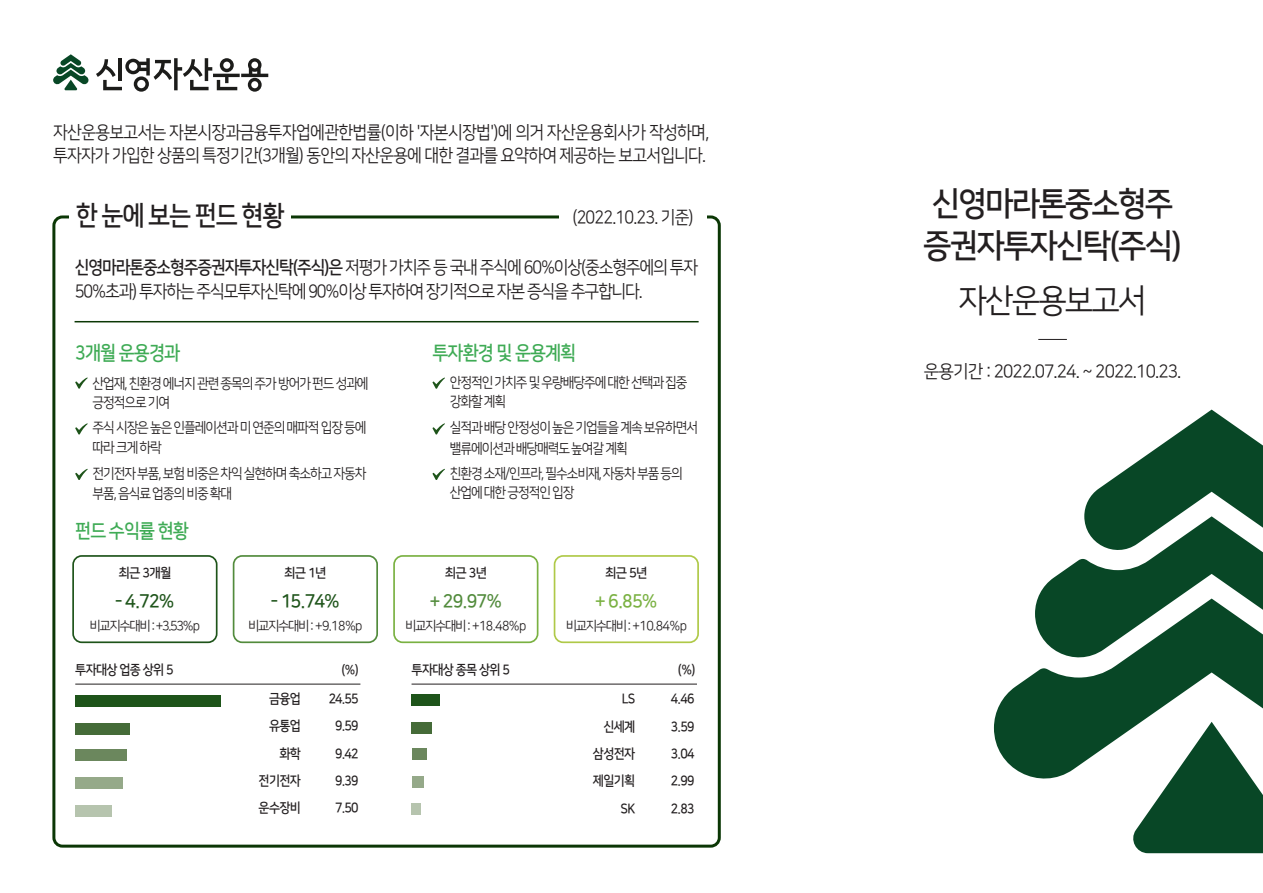
<style>
.page{position:relative;width:1263px;height:893px;background:#fff}
.page>*{position:absolute;margin:0;border:0;box-sizing:border-box;transform-origin:0 0}
.t1{font:33px "Nanum Square B";letter-spacing:-.06em;color:#231f20;scale:.95 1}
.t2{font:33px "Nanum Square R";letter-spacing:-.06em;color:#231f20;scale:.95 1}
.t3{font:27px "Nanum Square B";letter-spacing:-.05em;color:#231f20;scale:.9 1}
.t4{font:19.5px "Nanum Square B";letter-spacing:-.05em;color:#3fab55;scale:.9 1}
.t5{font:18.45px "Nanum Square B";color:#1e541a;scale:.95 1}
.t6{font:18.45px "Nanum Square B";color:#528b3c;scale:.95 1}
.t7{font:18.45px "Nanum Square B";color:#7ab142;scale:.95 1}
.t8{font:18px "Nanum Square R";letter-spacing:-.05em;color:#231f20;scale:.9 1}
.t9{font:18px/24px "Nanum Square R";letter-spacing:-.07em;color:#231f20;scale:.9 1}
.t10{font:18px "Nanum Square R";letter-spacing:-.05em;color:#231f20;scale:.95 1}
.t11{font:14.25px/19.5px "Nanum Square R";letter-spacing:-.08em;color:#231f20;scale:.9 1}
.t12{font:13.5px "Nanum Square B";letter-spacing:-.05em;color:#231f20;scale:.9 1}
.t13{font:13.35px "Nanum Square B";color:#231f20;scale:.9 1}
.t14{font:13.2px "Nanum Square R";letter-spacing:-.11em;color:#231f20;scale:.95 1}
.t15{font:13.2px "Nanum Square B";letter-spacing:-.05em;color:#231f20;scale:.95 1}
.t16{font:13.05px "Nanum Square B";color:#231f20;scale:.9 1}
.s1{font-family:"Nanum Square B"}
</style>
<div class="page">
<div style="left:52px;top:215px;width:669px;height:633px;border:3px solid #0b3705;border-radius:9px"></div>
<div style="left:554px;top:555px;width:145px;height:88px;border:2px solid #afc948;border-radius:9px"></div>
<hr style="left:75px;top:321px;width:624px;height:1px;background:#0b3705">
<div style="left:72px;top:555px;width:146px;height:88px;border:2px solid #1e541a;border-radius:9px"></div>
<div style="left:233px;top:555px;width:145px;height:88px;border:2px solid #528b3c;border-radius:9px"></div>
<div style="left:393px;top:555px;width:145px;height:88px;border:2px solid #7ab142;border-radius:9px"></div>
<div style="left:70px;top:195px;width:221px;height:41px;background:#fff"></div>
<div style="left:559px;top:205px;width:148px;height:24px;background:#fff"></div>
<div style="left:75px;top:695px;width:146px;height:12px;background:#1e541a"></div>
<div style="left:75px;top:723px;width:55px;height:12px;background:#456b38"></div>
<div style="left:75px;top:749px;width:51px;height:12px;background:#6b875d"></div>
<svg style="left:75px;top:777px;width:48px;height:12px"></svg>
<div style="left:75px;top:805px;width:37px;height:11px;background:#b6c4ae"></div>
<hr style="left:75px;top:684px;width:285px;height:1px;background:#231f20">
<div style="left:412px;top:694px;width:28px;height:12px;background:#1e541a"></div>
<div style="left:412px;top:722px;width:20px;height:12px;background:#456b38"></div>
<div style="left:412px;top:748px;width:14px;height:12px;background:#6b875d"></div>
<div style="left:412px;top:776px;width:11px;height:12px;background:#95a989"></div>
<div style="left:412px;top:803px;width:9px;height:12px;background:#b6c4ae"></div>
<hr style="left:412px;top:684px;width:285px;height:1px;background:#231f20">
<svg style="left:75px;top:377px;width:13px;height:12px"></svg>
<svg style="left:75px;top:423px;width:13px;height:12px"></svg>
<svg style="left:75px;top:469px;width:13px;height:11px"></svg>
<svg style="left:432px;top:377px;width:13px;height:12px"></svg>
<svg style="left:432px;top:423px;width:13px;height:12px"></svg>
<svg style="left:432px;top:469px;width:13px;height:11px"></svg>
<svg style="left:1038px;top:339px;width:29px;height:1px"></svg>
<svg style="left:53px;top:54px;width:35px;height:36px"></svg>
<svg style="left:96px;top:58px;width:172px;height:34px"></svg>
<svg style="left:1133px;top:793px;width:130px;height:60px;background:#1c5637"></svg>
<svg style="left:994px;top:670px;width:269px;height:123px;fill:#084726"></svg>
<svg style="left:1035px;top:410px;width:228px;height:260px"></svg>
<p class="t8" style="left:53px;top:123px;width:731px">자산운용보고서는 자본시장과금융투자업에관한법률(이하 '자본시장법')에 의거 자산운용회사가 작성하며,</p>
<p class="t8" style="left:53px;top:146px;width:727px">투자자가 가입한 상품의 특정기간(3개월) 동안의 자산운용에 대한 결과를 요약하여 제공하는 보고서입니다.</p>
<p class="t3" style="left:76px;top:201px;width:233px">한 눈에 보는 펀드 현황</p>
<p class="t8" style="left:572px;top:208px;width:136px">(2022.10.23. 기준)</p>
<p class="t9" style="left:75px;top:256px;width:694px"><span class="s1">신영마라톤중소형주증권자투자신탁(주식)은</span> 저평가 가치주 등 국내 주식에 60%이상(중소형주에의 투자<br>50%초과) 투자하는 주식모투자신탁에 90%이상 투자하여 장기적으로 자본 증식을 추구합니다.</p>
<p class="t4" style="left:75px;top:343px;width:118px">3개월 운용경과</p>
<p class="t11" style="left:93px;top:374px;width:308px">산업재, 친환경 에너지 관련 종목의 주가 방어가 펀드 성과에</p>
<p class="t11" style="left:93px;top:393px;width:88px">긍정적으로 기여</p>
<p class="t11" style="left:93px;top:418px;width:306px">주식 시장은 높은 인플레이션과 미 연준의 매파적 입장 등에</p>
<p class="t11" style="left:93px;top:438px;width:78px">따라 크게 하락</p>
<p class="t11" style="left:93px;top:464px;width:306px">전기전자 부품, 보험 비중은 차익 실현하며 축소하고 자동차</p>
<p class="t11" style="left:93px;top:484px;width:157px">부품, 음식료 업종의 비중 확대</p>
<p class="t4" style="left:75px;top:521px;width:128px">펀드 수익률 현황</p>
<p class="t15" style="left:118px;top:566px;width:57px">최근 3개월</p>
<p class="t5" style="left:115px;top:592px;width:64px">- 4.72%</p>
<p class="t14" style="left:90px;top:619px;width:118px">비교지수대비 : +3.53%p</p>
<p class="t15" style="left:284px;top:566px;width:46px">최근 1년</p>
<p class="t5" style="left:271px;top:592px;width:74px">- 15.74%</p>
<p class="t14" style="left:248px;top:619px;width:122px">비교지수대비 : +9.18%p</p>
<p class="t12" style="left:75px;top:663px;width:111px">투자대상 업종 상위 5</p>
<p class="t16" style="left:342px;top:663px;width:21px">(%)</p>
<p class="t12" style="left:269px;top:692px;width:37px">금융업</p>
<p class="t12" style="left:329px;top:692px;width:35px">24.55</p>
<p class="t12" style="left:269px;top:719px;width:37px">유통업</p>
<p class="t12" style="left:335px;top:719px;width:27px">9.59</p>
<p class="t12" style="left:280px;top:746px;width:25px">화학</p>
<p class="t12" style="left:335px;top:746px;width:27px">9.42</p>
<p class="t12" style="left:259px;top:774px;width:49px">전기전자</p>
<p class="t12" style="left:335px;top:774px;width:27px">9.39</p>
<p class="t12" style="left:259px;top:801px;width:49px">운수장비</p>
<p class="t12" style="left:335px;top:801px;width:27px">7.50</p>
<p class="t4" style="left:432px;top:343px;width:161px">투자환경 및 운용계획</p>
<p class="t11" style="left:450px;top:373px;width:266px">안정적인 가치주 및 우량배당주에 대한 선택과 집중 강화할 계획</p>
<p class="t11" style="left:450px;top:418px;width:277px;line-height:20.2px">실적과 배당 안정성이 높은 기업들을 계속 보유하면서 밸류에이션과 배당매력도 높여갈 계획</p>
<p class="t11" style="left:450px;top:464px;width:260px">친환경 소재/인프라, 필수소비재, 자동차 부품 등의 산업에 대한 긍정적인 입장</p>
<p class="t15" style="left:445px;top:566px;width:46px">최근 3년</p>
<p class="t6" style="left:430px;top:592px;width:77px">+ 29.97%</p>
<p class="t14" style="left:405px;top:619px;width:129px">비교지수대비 : +18.48%p</p>
<p class="t15" style="left:605px;top:566px;width:46px">최근 5년</p>
<p class="t7" style="left:595px;top:592px;width:67px">+ 6.85%</p>
<p class="t14" style="left:566px;top:619px;width:129px">비교지수대비 : +10.84%p</p>
<p class="t12" style="left:412px;top:663px;width:111px">투자대상 종목 상위 5</p>
<p class="t13" style="left:678px;top:663px;width:21px">(%)</p>
<p class="t12" style="left:622px;top:692px;width:17px">LS</p>
<p class="t12" style="left:671px;top:692px;width:28px">4.46</p>
<p class="t12" style="left:603px;top:719px;width:37px">신세계</p>
<p class="t12" style="left:671px;top:719px;width:28px">3.59</p>
<p class="t12" style="left:593px;top:747px;width:49px">삼성전자</p>
<p class="t12" style="left:671px;top:747px;width:28px">3.04</p>
<p class="t12" style="left:593px;top:774px;width:49px">제일기획</p>
<p class="t12" style="left:671px;top:774px;width:28px">2.99</p>
<p class="t12" style="left:620px;top:801px;width:18px">SK</p>
<p class="t12" style="left:671px;top:801px;width:28px">2.83</p>
<p class="t1" style="left:932px;top:186px;width:256px">신영마라톤중소형주</p>
<p class="t1" style="left:923px;top:228px;width:274px">증권자투자신탁(주식)</p>
<p class="t2" style="left:958px;top:283px;width:200px">자산운용보고서</p>
<p class="t10" style="left:924px;top:362px;width:273px">운용기간 : 2022.07.24. ~ 2022.10.23.</p>
</div>
